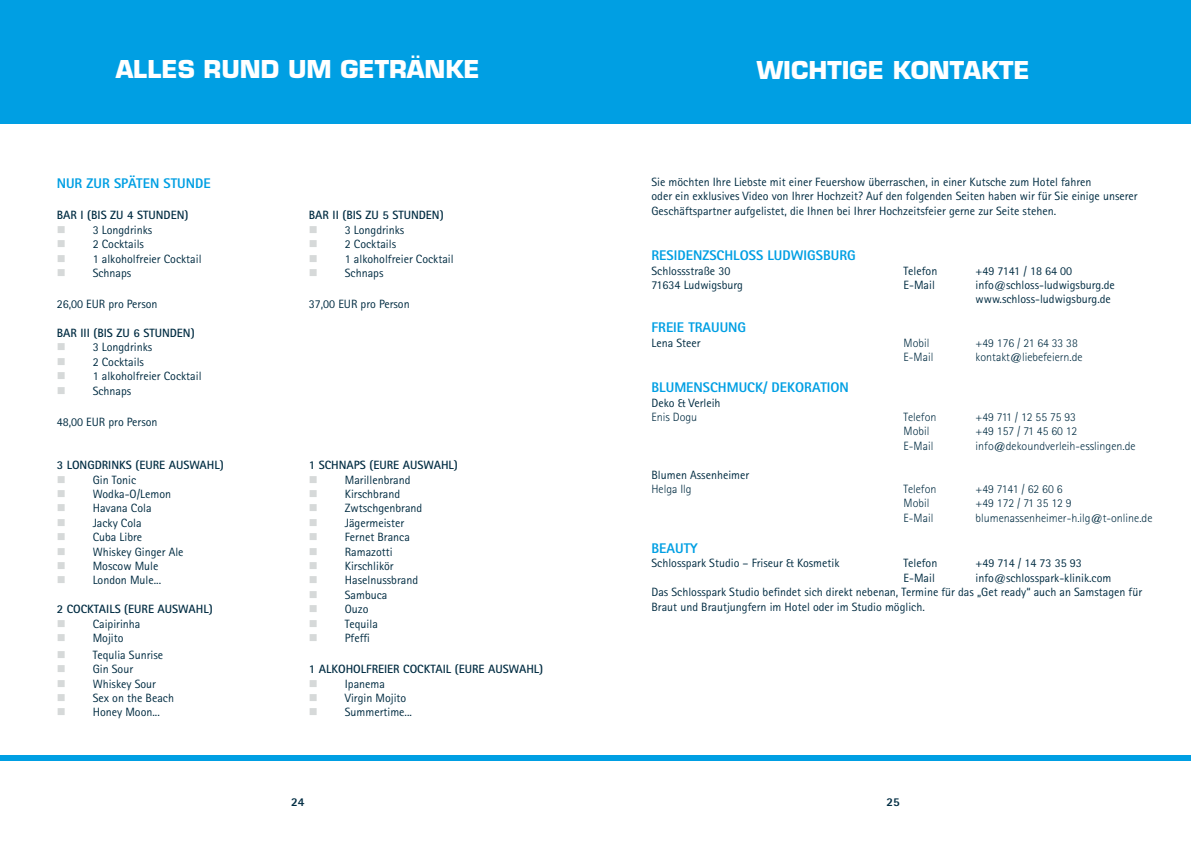
<style>
.page{position:relative;width:1191px;height:842px;background:#fff}
.page>*{position:absolute;margin:0;border:0;box-sizing:border-box;transform-origin:0 0}
.t1{font:700 24px "Eurostile LT Std";color:#fff}
.t2{font:800 14px "Rotis Sans Serif Std";color:#009fe3}
.t3{font:12px/14.4px "Rotis Sans Serif Std";color:#002c42}
.t4{font:300 12px "Rotis Sans Serif Std";color:#002c42}
.t5{font:700 12px "Rotis Sans Serif Std";color:#002c42}
.t6{font:800 12px "Rotis Sans Serif Std";color:#002c42}
.s1{color:#d6d9d9}
</style>
<div class="page">
<div style="left:0;top:755px;width:1191px;height:5px;background:#009fe3"></div>
<div style="left:0;top:0;width:1191px;height:123px;background:#009fe3"></div>
<h1 class="t1" style="left:116px;top:54px;width:365px">ALLES RUND UM GETRÄNKE</h1>
<h1 class="t1" style="left:757px;top:55px;width:274px">WICHTIGE KONTAKTE</h1>
<p class="t2" style="left:57px;top:175px;width:156px">NUR ZUR SPÄTEN STUNDE</p>
<p class="t5" style="left:57px;top:208px;width:133px">BAR I (BIS ZU 4 STUNDEN)</p>
<p class="t5" style="left:309px;top:208px;width:136px">BAR II (BIS ZU 5 STUNDEN)</p>
<p class="t3" style="left:57px;top:223px;width:97px"><span class="s1">■</span> 3 Longdrinks</p>
<p class="t3" style="left:309px;top:223px;width:97px"><span class="s1">■</span> 3 Longdrinks</p>
<p class="t3" style="left:57px;top:237px;width:89px"><span class="s1">■</span> 2 Cocktails</p>
<p class="t3" style="left:309px;top:237px;width:89px"><span class="s1">■</span> 2 Cocktails</p>
<p class="t3" style="left:57px;top:251px;width:146px"><span class="s1">■</span> 1 alkoholfreier Cocktail</p>
<p class="t3" style="left:309px;top:251px;width:146px"><span class="s1">■</span> 1 alkoholfreier Cocktail</p>
<p class="t3" style="left:57px;top:266px;width:76px"><span class="s1">■</span> Schnaps</p>
<p class="t3" style="left:309px;top:266px;width:76px"><span class="s1">■</span> Schnaps</p>
<p class="t3" style="left:57px;top:297px;width:102px">26,00 EUR pro Person</p>
<p class="t3" style="left:309px;top:297px;width:102px">37,00 EUR pro Person</p>
<p class="t5" style="left:57px;top:325px;width:139px">BAR III (BIS ZU 6 STUNDEN)</p>
<p class="t3" style="left:57px;top:340px;width:97px"><span class="s1">■</span> 3 Longdrinks</p>
<p class="t3" style="left:57px;top:355px;width:89px"><span class="s1">■</span> 2 Cocktails</p>
<p class="t3" style="left:57px;top:369px;width:146px"><span class="s1">■</span> 1 alkoholfreier Cocktail</p>
<p class="t3" style="left:57px;top:383px;width:76px"><span class="s1">■</span> Schnaps</p>
<p class="t3" style="left:57px;top:415px;width:102px">48,00 EUR pro Person</p>
<p class="t5" style="left:57px;top:457px;width:169px">3 LONGDRINKS (EURE AUSWAHL)</p>
<p class="t5" style="left:309px;top:457px;width:151px">1 SCHNAPS (EURE AUSWAHL)</p>
<p class="t3" style="left:57px;top:472px;width:81px"><span class="s1">■</span> Gin Tonic</p>
<p class="t3" style="left:309px;top:472px;width:103px"><span class="s1">■</span> Marillenbrand</p>
<p class="t3" style="left:57px;top:487px;width:116px"><span class="s1">■</span> Wodka-O/Lemon</p>
<p class="t3" style="left:309px;top:487px;width:93px"><span class="s1">■</span> Kirschbrand</p>
<p class="t3" style="left:57px;top:501px;width:96px"><span class="s1">■</span> Havana Cola</p>
<p class="t3" style="left:309px;top:501px;width:115px"><span class="s1">■</span> Zwtschgenbrand</p>
<p class="t3" style="left:57px;top:515px;width:86px"><span class="s1">■</span> Jacky Cola</p>
<p class="t3" style="left:309px;top:515px;width:97px"><span class="s1">■</span> Jägermeister</p>
<p class="t3" style="left:57px;top:530px;width:87px"><span class="s1">■</span> Cuba Libre</p>
<p class="t3" style="left:309px;top:530px;width:103px"><span class="s1">■</span> Fernet Branca</p>
<p class="t3" style="left:57px;top:544px;width:128px"><span class="s1">■</span> Whiskey Ginger Ale</p>
<p class="t3" style="left:309px;top:544px;width:85px"><span class="s1">■</span> Ramazotti</p>
<p class="t3" style="left:57px;top:559px;width:103px"><span class="s1">■</span> Moscow Mule</p>
<p class="t3" style="left:309px;top:559px;width:86px"><span class="s1">■</span> Kirschlikör</p>
<p class="t3" style="left:57px;top:573px;width:106px"><span class="s1">■</span> London Mule...</p>
<p class="t3" style="left:309px;top:573px;width:111px"><span class="s1">■</span> Haselnussbrand</p>
<p class="t3" style="left:309px;top:587px;width:80px"><span class="s1">■</span> Sambuca</p>
<p class="t5" style="left:57px;top:601px;width:157px">2 COCKTAILS (EURE AUSWAHL)</p>
<p class="t3" style="left:309px;top:602px;width:61px"><span class="s1">■</span> Ouzo</p>
<p class="t3" style="left:57px;top:616px;width:85px"><span class="s1">■</span> Caipirinha</p>
<p class="t3" style="left:309px;top:616px;width:71px"><span class="s1">■</span> Tequila</p>
<p class="t3" style="left:57px;top:631px;width:68px"><span class="s1">■</span> Mojito</p>
<p class="t3" style="left:309px;top:631px;width:63px"><span class="s1">■</span> Pfeffi</p>
<p class="t3" style="left:57px;top:647px;width:108px"><span class="s1">■</span> Tequlia Sunrise</p>
<p class="t3" style="left:57px;top:662px;width:78px"><span class="s1">■</span> Gin Sour</p>
<p class="t5" style="left:309px;top:661px;width:236px">1 ALKOHOLFREIER COCKTAIL (EURE AUSWAHL)</p>
<p class="t3" style="left:57px;top:676px;width:101px"><span class="s1">■</span> Whiskey Sour</p>
<p class="t3" style="left:309px;top:676px;width:78px"><span class="s1">■</span> Ipanema</p>
<p class="t3" style="left:57px;top:691px;width:119px"><span class="s1">■</span> Sex on the Beach</p>
<p class="t3" style="left:309px;top:691px;width:99px"><span class="s1">■</span> Virgin Mojito</p>
<p class="t3" style="left:57px;top:705px;width:105px"><span class="s1">■</span> Honey Moon...</p>
<p class="t3" style="left:309px;top:705px;width:105px"><span class="s1">■</span> Summertime...</p>
<p class="t6" style="left:291px;top:795px;width:15px">24</p>
<p class="t3" style="left:651px;top:174px;width:488px">Sie möchten Ihre Liebste mit einer Feuershow überraschen, in einer Kutsche zum Hotel fahren<br>oder ein exklusives Video von Ihrer Hochzeit? Auf den folgenden Seiten haben wir für Sie einige unserer<br>Geschäftspartner aufgelistet, die Ihnen bei Ihrer Hochzeitsfeier gerne zur Seite stehen.</p>
<p class="t2" style="left:651px;top:246px;width:206px">RESIDENZSCHLOSS LUDWIGSBURG</p>
<p class="t3" style="left:651px;top:263px;width:80px">Schlossstraße 30</p>
<p class="t3" style="left:903px;top:263px;width:35px">Telefon</p>
<p class="t3" style="left:975px;top:263px;width:98px">+49 7141 / 18 64 00</p>
<p class="t3" style="left:651px;top:278px;width:93px">71634 Ludwigsburg</p>
<p class="t3" style="left:903px;top:278px;width:33px">E-Mail</p>
<p class="t3" style="left:975px;top:278px;width:141px">info@schloss-ludwigsburg.de www.schloss-ludwigsburg.de</p>
<p class="t2" style="left:651px;top:318px;width:96px">FREIE TRAUUNG</p>
<p class="t3" style="left:651px;top:335px;width:51px">Lena Steer</p>
<p class="t4" style="left:903px;top:336px;width:27px">Mobil</p>
<p class="t4" style="left:975px;top:336px;width:104px">+49 176 / 21 64 33 38</p>
<p class="t4" style="left:903px;top:350px;width:31px">E-Mail</p>
<p class="t4" style="left:975px;top:350px;width:109px">kontakt@liebefeiern.de</p>
<p class="t2" style="left:651px;top:378px;width:199px">BLUMENSCHMUCK/ DEKORATION</p>
<p class="t3" style="left:651px;top:395px;width:71px">Deko &amp; Verleih</p>
<p class="t4" style="left:651px;top:410px;width:47px">Enis Dogu</p>
<p class="t4" style="left:903px;top:410px;width:34px">Telefon</p>
<p class="t4" style="left:975px;top:410px;width:102px">+49 711 / 12 55 75 93</p>
<p class="t4" style="left:903px;top:424px;width:27px">Mobil</p>
<p class="t4" style="left:975px;top:424px;width:103px">+49 157 / 71 45 60 12</p>
<p class="t4" style="left:903px;top:439px;width:31px">E-Mail</p>
<p class="t4" style="left:975px;top:439px;width:161px">info@dekoundverleih-esslingen.de</p>
<p class="t3" style="left:651px;top:467px;width:99px">Blumen Assenheimer</p>
<p class="t4" style="left:651px;top:482px;width:42px">Helga Ilg</p>
<p class="t4" style="left:903px;top:482px;width:34px">Telefon</p>
<p class="t4" style="left:975px;top:482px;width:88px">+49 7141 / 62 60 6</p>
<p class="t4" style="left:903px;top:496px;width:27px">Mobil</p>
<p class="t4" style="left:975px;top:496px;width:97px">+49 172 / 71 35 12 9</p>
<p class="t4" style="left:903px;top:511px;width:31px">E-Mail</p>
<p class="t4" style="left:975px;top:511px;width:178px">blumenassenheimer-h.ilg@t-online.de</p>
<p class="t2" style="left:651px;top:539px;width:48px">BEAUTY</p>
<p class="t3" style="left:651px;top:556px;width:189px">Schlosspark Studio – Friseur &amp; Kosmetik</p>
<p class="t3" style="left:903px;top:556px;width:35px">Telefon</p>
<p class="t3" style="left:975px;top:556px;width:108px">+49 714 / 14 73 35 93</p>
<p class="t3" style="left:903px;top:570px;width:33px">E-Mail</p>
<p class="t3" style="left:651px;top:570px;width:492px;text-indent:324px">info@schlosspark-klinik.com<br>Das Schlosspark Studio befindet sich direkt nebenan, Termine für das „Get ready“ auch an Samstagen für<br>Braut und Brautjungfern im Hotel oder im Studio möglich.</p>
<p class="t6" style="left:886px;top:795px;width:15px">25</p>
</div>
